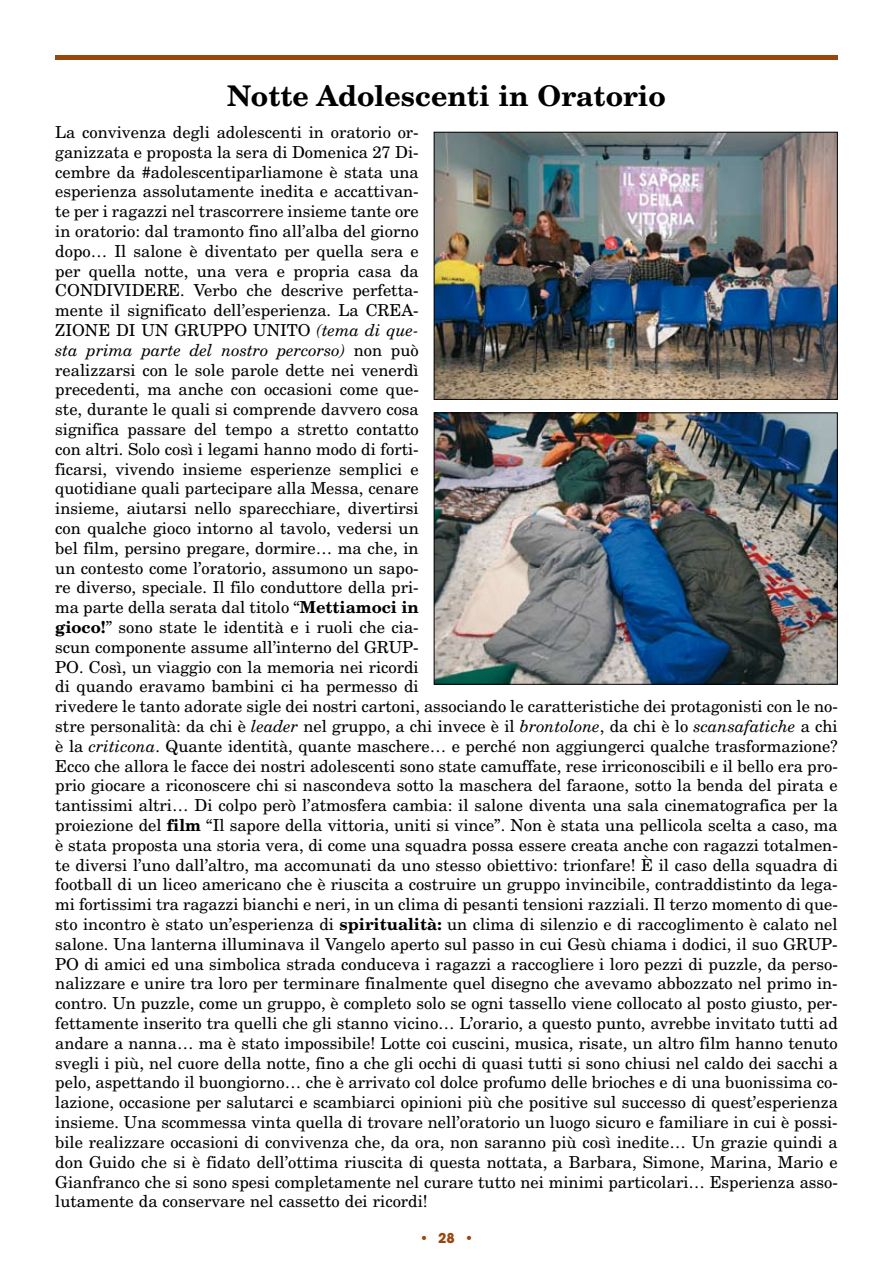
<style>
.page{position:relative;width:893px;height:1263px;background:#fff}
.page>*{position:absolute;margin:0;border:0;box-sizing:border-box;transform-origin:0 0}
.t1{font:700 28.5px "New Century Schlbk";color:#000}
.t2{font:16.5px/19.8px "New Century Schlbk";color:#000}
.t3{font:700 13.5px "Avant Garde";color:#99460e}
.s1{font-style:italic}
.s2{font-weight:700}
</style>
<div class="page">
<img style="left:436px;top:134px;width:400px;height:264px">
<div style="left:434px;top:132px;width:404px;height:268px;border:1px solid #000"></div>
<img style="left:436px;top:414px;width:400px;height:269px">
<div style="left:434px;top:412px;width:404px;height:273px;border:1px solid #000"></div>
<div style="left:55px;top:55px;width:783px;height:5px;background:#99460e"></div>
<h1 class="t1" style="left:227px;top:78px;width:440px">Notte Adolescenti in Oratorio</h1>
<p class="t2" style="left:55px;top:122px;width:784px">La convivenza degli adolescenti in oratorio or-<br>ganizzata e proposta la sera di Domenica 27 Di-<br>cembre da #adolescentiparliamone è stata una<br>esperienza assolutamente inedita e accattivan-<br>te per i ragazzi nel trascorrere insieme tante ore<br>in oratorio: dal tramonto fino all’alba del giorno<br>dopo… Il salone è diventato per quella sera e<br>per quella notte, una vera e propria casa da<br>CONDIVIDERE. Verbo che descrive perfetta-<br>mente il significato dell’esperienza. La CREA-<br>ZIONE DI UN GRUPPO UNITO <span class="s1">(tema di que-<br>sta prima parte del nostro percorso)</span> non può<br>realizzarsi con le sole parole dette nei venerdì<br>precedenti, ma anche con occasioni come que-<br>ste, durante le quali si comprende davvero cosa<br>significa passare del tempo a stretto contatto<br>con altri. Solo così i legami hanno modo di forti-<br>ficarsi, vivendo insieme esperienze semplici e<br>quotidiane quali partecipare alla Messa, cenare<br>insieme, aiutarsi nello sparecchiare, divertirsi<br>con qualche gioco intorno al tavolo, vedersi un<br>bel film, persino pregare, dormire… ma che, in<br>un contesto come l’oratorio, assumono un sapo-<br>re diverso, speciale. Il filo conduttore della pri-<br>ma parte della serata dal titolo “<span class="s2">Mettiamoci in<br>gioco!</span>” sono state le identità e i ruoli che cia-<br>scun componente assume all’interno del GRUP-<br>PO. Così, un viaggio con la memoria nei ricordi<br>di quando eravamo bambini ci ha permesso di<br>rivedere le tanto adorate sigle dei nostri cartoni, associando le caratteristiche dei protagonisti con le no&shy;stre personalità: da chi è <span class="s1">leader</span> nel gruppo, a chi invece è il <span class="s1">brontolone</span>, da chi è lo <span class="s1">scansafatiche</span> a chi è la <span class="s1">criticona</span>. Quante identità, quante maschere… e perché non aggiungerci qualche trasformazione?<br>Ecco che allora le facce dei nostri adolescenti sono state camuffate, rese irriconoscibili e il bello era pro&shy;prio giocare a riconoscere chi si nascondeva sotto la maschera del faraone, sotto la benda del pirata e tantissimi altri… Di colpo però l’atmosfera cambia: il salone diventa una sala cinematografica per la proiezione del <span class="s2">film</span> “Il sapore della vittoria, uniti si vince”. Non è stata una pellicola scelta a caso, ma è stata proposta una storia vera, di come una squadra possa essere creata anche con ragazzi totalmen&shy;te diversi l’uno dall’altro, ma accomunati da uno stesso obiettivo: trionfare! È il caso della squadra di football di un liceo americano che è riuscita a costruire un gruppo invincibile, contraddistinto da lega&shy;mi fortissimi tra ragazzi bianchi e neri, in un clima di pesanti tensioni razziali. Il terzo momento di que&shy;sto incontro è stato un’esperienza di <span class="s2">spiritualità:</span> un clima di silenzio e di raccoglimento è calato nel salone. Una lanterna illuminava il Vangelo aperto sul passo in cui Gesù chiama i dodici, il suo GRUP-PO di amici ed una simbolica strada conduceva i ragazzi a raccogliere i loro pezzi di puzzle, da perso&shy;nalizzare e unire tra loro per terminare finalmente quel disegno che avevamo abbozzato nel primo in&shy;contro. Un puzzle, come un gruppo, è completo solo se ogni tassello viene collocato al posto giusto, per&shy;fettamente inserito tra quelli che gli stanno vicino… L’orario, a questo punto, avrebbe invitato tutti ad andare a nanna… ma è stato impossibile! Lotte coi cuscini, musica, risate, un altro film hanno tenuto svegli i più, nel cuore della notte, fino a che gli occhi di quasi tutti si sono chiusi nel caldo dei sacchi a pelo, aspettando il buongiorno… che è arrivato col dolce profumo delle brioches e di una buonissima co&shy;lazione, occasione per salutarci e scambiarci opinioni più che positive sul successo di quest’esperienza insieme. Una scommessa vinta quella di trovare nell’oratorio un luogo sicuro e familiare in cui è possi&shy;bile realizzare occasioni di convivenza che, da ora, non saranno più così inedite… Un grazie quindi a don Guido che si è fidato dell’ottima riuscita di questa nottata, a Barbara, Simone, Marina, Mario e Gianfranco che si sono spesi completamente nel curare tutto nei minimi particolari… Esperienza asso&shy;lutamente da conservare nel cassetto dei ricordi!</p>
<p class="t3" style="left:419px;top:1230px;width:56px">• 28 •</p>
</div>
